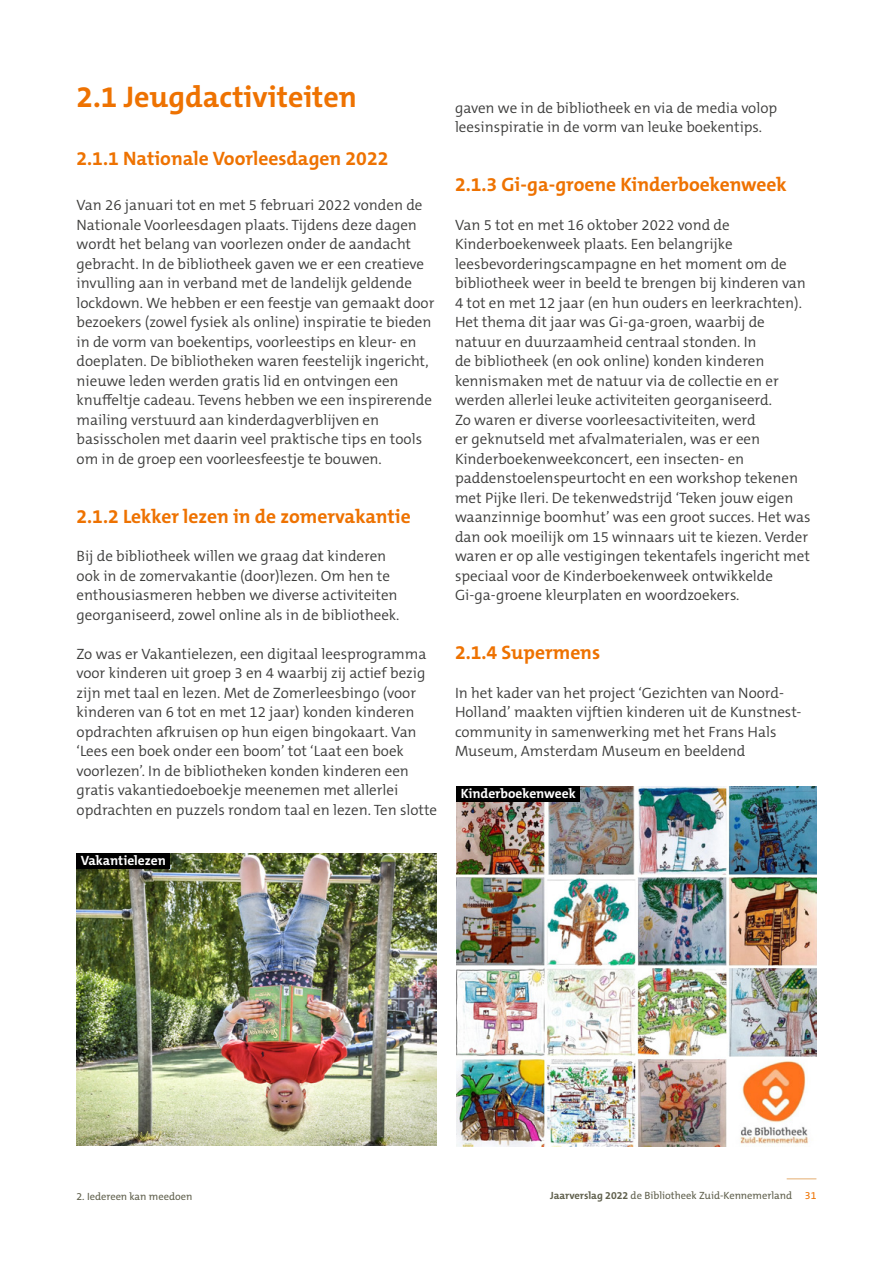
<style>
.page{position:relative;width:893px;height:1263px;background:#fff}
.page>*{position:absolute;margin:0;border:0;box-sizing:border-box;transform-origin:0 0}
.Kop_4__bij_inhoud{font:700 30px "The Mix C5";color:#ee7201}
.Kop_5{font:700 19.5px "The Mix C5";color:#ee7201}
.Platte_tekst{font:300 15px/19.5px "The Mix C5";color:#3c3c3b}
.Bijschriften{font:700 13.5px "The Mix C5";letter-spacing:-.005em;color:#fff}
.t1{font:10.5px "The Mix C5";color:#60604d}
.s1{font-weight:700}
.s2{color:#ee7201}
</style>
<div class="page">
<svg style="left:787px;top:1178px;width:29px;height:1px"></svg>
<img style="left:77px;top:854px;width:360px;height:292px">
<img style="left:456px;top:786px;width:360px;height:360px">
<div style="left:77px;top:854px;width:93px;height:15px;background:#000"></div>
<div style="left:456px;top:786px;width:124px;height:16px;background:#000"></div>
<p class="Kop_4__bij_inhoud" style="left:77px;top:78px;width:282px">2.1 Jeugdactiviteiten</p>
<p class="Kop_5" style="left:77px;top:146px;width:313px">2.1.1 Nationale Voorleesdagen 2022</p>
<p class="Platte_tekst" style="left:77px;top:195px;width:359px">Van 26 januari tot en met 5 februari 2022 vonden de Nationale Voorleesdagen plaats. Tijdens deze dagen wordt het belang van voorlezen onder de aandacht gebracht. In de bibliotheek gaven we er een creatieve invulling aan in verband met de landelijk geldende lockdown. We hebben er een feestje van gemaakt door bezoekers (zowel fysiek als online) inspiratie te bieden in de vorm van boekentips, voorleestips en kleur- en doeplaten. De bibliotheken waren feestelijk ingericht, nieuwe leden werden gratis lid en ontvingen een knuffeltje cadeau. Tevens hebben we een inspirerende mailing verstuurd aan kinderdagverblijven en basisscholen met daarin veel praktische tips en tools om in de groep een voorleesfeestje te bouwen.</p>
<p class="Kop_5" style="left:77px;top:503px;width:336px">2.1.2 Lekker lezen in de zomervakantie</p>
<p class="Platte_tekst" style="left:77px;top:546px;width:324px">Bij de bibliotheek willen we graag dat kinderen ook in de zomervakantie (door)lezen. Om hen te enthousiasmeren hebben we diverse activiteiten georganiseerd, zowel online als in de bibliotheek.</p>
<p class="Platte_tekst" style="left:77px;top:644px;width:362px">Zo was er Vakantielezen, een digitaal leesprogramma voor kinderen uit groep 3 en 4 waarbij zij actief bezig zijn met taal en lezen. Met de Zomerleesbingo (voor kinderen van 6 tot en met 12 jaar) konden kinderen opdrachten afkruisen op hun eigen bingokaart. Van ‘Lees een boek onder een boom’ tot ‘Laat een boek voorlezen’. In de bibliotheken konden kinderen een gratis vakantiedoeboekje meenemen met allerlei opdrachten en puzzels rondom taal en lezen. Ten slotte</p>
<p class="Bijschriften" style="left:81px;top:852px;width:87px">Vakantielezen</p>
<p class="Platte_tekst" style="left:455px;top:98px;width:324px">gaven we in de bibliotheek en via de media volop leesinspiratie in de vorm van leuke boekentips.</p>
<p class="Kop_5" style="left:455px;top:172px;width:333px">2.1.3 Gi-ga-groene Kinderboekenweek</p>
<p class="Platte_tekst" style="left:455px;top:215px;width:357px">Van 5 tot en met 16 oktober 2022 vond de Kinderboekenweek plaats. Een belangrijke leesbevorderingscampagne en het moment om de bibliotheek weer in beeld te brengen bij kinderen van 4 tot en met 12 jaar (en hun ouders en leerkrachten).<br>Het thema dit jaar was Gi-ga-groen, waarbij de natuur en duurzaamheid centraal stonden. In<br>de bibliotheek (en ook online) konden kinderen kennismaken met de natuur via de collectie en er werden allerlei leuke activiteiten georganiseerd.<br>Zo waren er diverse voorleesactiviteiten, werd<br>er geknutseld met afvalmaterialen, was er een Kinderboekenweekconcert, een insecten- en paddenstoelenspeurtocht en een workshop tekenen met Pijke Ileri. De tekenwedstrijd ‘Teken jouw eigen waanzinnige boomhut’ was een groot succes. Het was dan ook moeilijk om 15 winnaars uit te kiezen. Verder waren er op alle vestigingen tekentafels ingericht met speciaal voor de Kinderboekenweek ontwikkelde Gi-ga-groene kleurplaten en woordzoekers.</p>
<p class="Kop_5" style="left:455px;top:640px;width:147px">2.1.4 Supermens</p>
<p class="Platte_tekst" style="left:455px;top:683px;width:348px">In het kader van het project ‘Gezichten van Noord-Holland’ maakten vijftien kinderen uit de Kunstnest&shy;community in samenwerking met het Frans Hals Museum, Amsterdam Museum en beeldend</p>
<p class="Bijschriften" style="left:461px;top:785px;width:117px">Kinderboekenweek</p>
<p class="t1" style="left:77px;top:1190px;width:117px">2. Iedereen kan meedoen</p>
<p class="t1" style="left:550px;top:1189px;width:268px"><span class="s1">Jaarverslag 2022</span> de Bibliotheek Zuid-Kennemerland <span class="s2">31</span></p>
</div>
